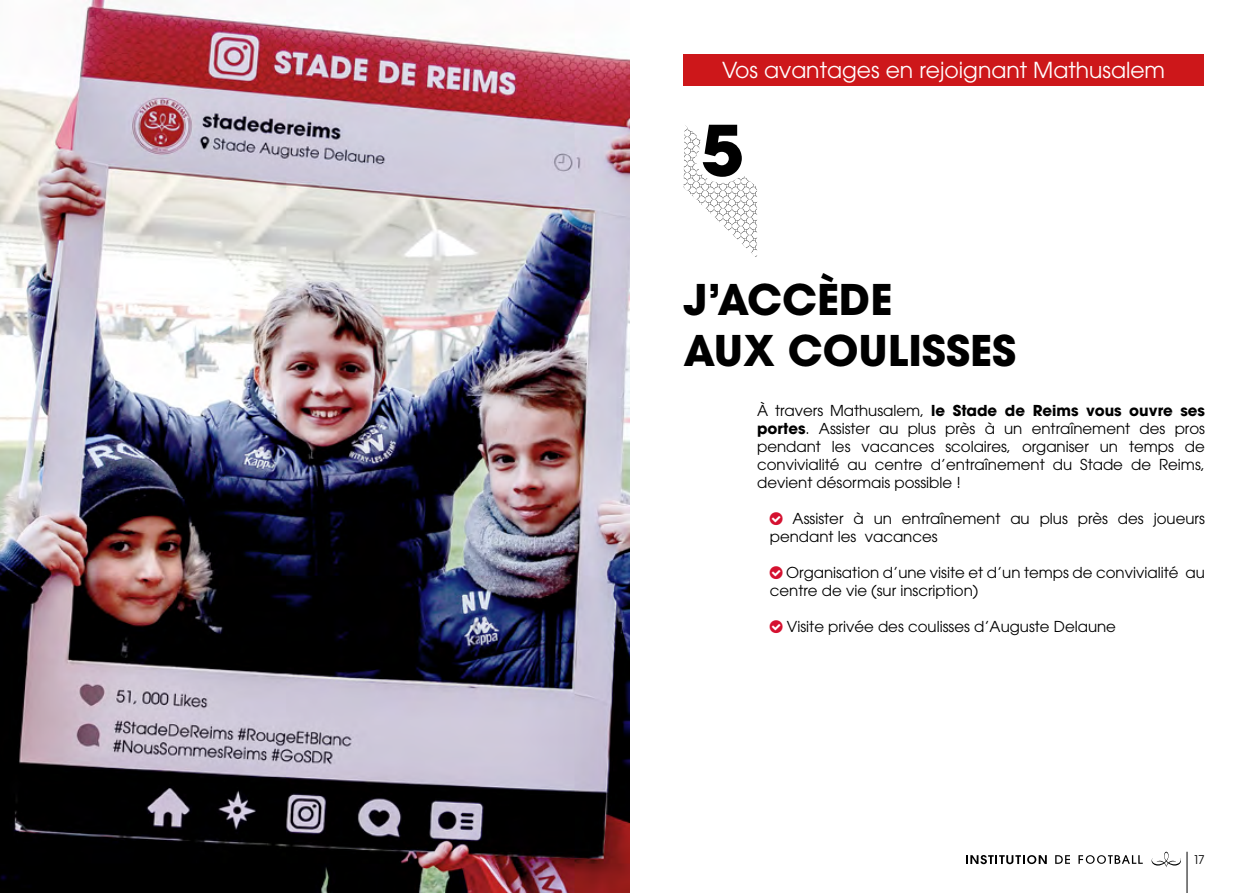
<style>
.page{position:relative;width:1259px;height:893px;background:#fff}
.page>*{position:absolute;margin:0;border:0;box-sizing:border-box;transform-origin:0 0}
.t1{font:700 69px "ITC Avant Garde Std";color:#000}
.t2{font:700 42px/50.4px "ITC Avant Garde Std";color:#000}
.t3{font:21.9px "ITC Avant Garde Std";color:#fff}
.t4{font:15px/18px "ITC Avant Garde Std";color:#000}
.t5{font:12px "ITC Avant Garde Std";color:#000}
.s1{font-weight:700}
</style>
<div class="page">
<svg style="left:1151px;top:852px;width:30px;height:15px"></svg>
<hr style="left:1186px;top:852px;width:1px;height:41px;background:#000">
<svg style="left:966px;top:855px;width:80px;height:9px"></svg>
<svg style="left:1055px;top:855px;width:15px;height:9px"></svg>
<svg style="left:1078px;top:855px;width:64px;height:9px"></svg>
<img style="left:0;top:0;width:629px;height:893px">
<svg style="left:683px;top:125px;width:74px;height:132px"></svg>
<div style="left:683px;top:54px;width:520px;height:32px;background:#cd171a"></div>
<h3 class="t3" style="left:722px;top:56px;width:444px">Vos avantages en rejoignant Mathusalem</h3>
<h1 class="t1" style="left:701px;top:104px;width:44px">5</h1>
<h2 class="t2" style="left:683px;top:274px;width:334px">J’ACCÈDE<br>AUX COULISSES</h2>
<p class="t4" style="left:757px;top:401px;width:449px;text-align:justify">À travers Mathusalem, <span class="s1">le Stade de Reims vous ouvre ses portes</span>. Assister au plus près à un entraînement des pros pendant les vacances scolaires, organiser un temps de convivialité au centre d’entraînement du Stade de Reims, devient désormais possible !</p>
<p class="t4" style="left:770px;top:509px;width:436px;text-indent:23px">Assister à un entraînement au plus près des joueurs pendant les vacances</p>
<p class="t4" style="left:770px;top:563px;width:436px;text-indent:16px">Organisation d’une visite et d’un temps de convivialité au centre de vie (sur inscription)</p>
<p class="t4" style="left:787px;top:617px;width:331px">Visite privée des coulisses d’Auguste Delaune</p>
<p class="t5" style="left:1193px;top:852px;width:13px">17</p>
</div>
